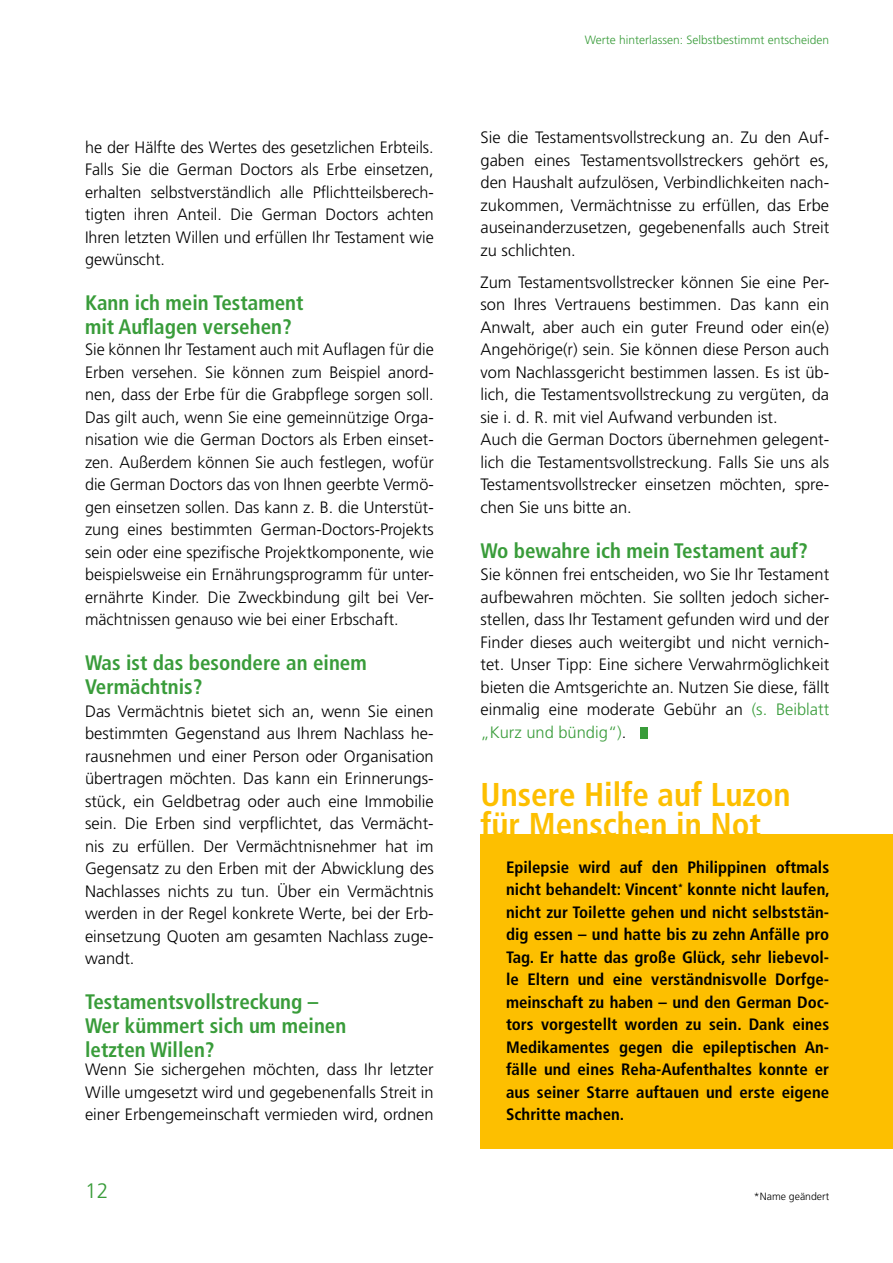
<style>
.page{position:relative;width:893px;height:1263px;background:#fff}
.page>*{position:absolute;margin:0;border:0;box-sizing:border-box;transform-origin:0 0}
.t1{font:700 condensed 33px/30px "Frutiger LT Pro";color:#fdbf00}
.t2{font:700 condensed 21px/24px "Frutiger LT Pro";color:#399c3a}
.t3{font:300 21px "Frutiger LT Pro";color:#399c3a}
.t4{font:300 16.5px/22.5px "Frutiger LT Pro";color:#000;text-align:justify}
.t5{font:700 condensed 16.5px/22.5px "Frutiger LT Pro";color:#000;text-align:justify}
.t6{font:300 12px "Frutiger LT Pro";color:#399c3a}
.t7{font:300 10.5px "Frutiger LT Pro";color:#000}
.s1{color:#399c3a}
</style>
<div class="page">
<div style="left:480px;top:834px;width:413px;height:315px;background:#fdbf00"></div>
<div style="left:640px;top:727px;width:8px;height:11px;background:#399c3a"></div>
<p class="t4" style="left:85px;top:136px;width:350px">he der Hälfte des Wertes des gesetzlichen Erbteils.<br>Falls Sie die German Doctors als Erbe einsetzen, erhalten selbstverständlich alle Pflichtteilsberech&shy;tigten ihren Anteil. Die German Doctors achten Ihren letzten Willen und erfüllen Ihr Testament wie gewünscht.</p>
<p class="t2" style="left:85px;top:291px;width:220px">Kann ich mein Testament mit Auflagen versehen?</p>
<p class="t4" style="left:85px;top:338px;width:350px">Sie können Ihr Testament auch mit Auflagen für die Erben versehen. Sie können zum Beispiel anord&shy;nen, dass der Erbe für die Grabpflege sorgen soll.<br>Das gilt auch, wenn Sie eine gemeinnützige Orga&shy;nisation wie die German Doctors als Erben einset&shy;zen. Außerdem können Sie auch festlegen, wofür die German Doctors das von Ihnen geerbte Vermö&shy;gen einsetzen sollen. Das kann z. B. die Unterstüt&shy;zung eines bestimmten German-Doctors-Projekts sein oder eine spezifische Projektkomponente, wie beispielsweise ein Ernährungsprogramm für unter&shy;ernährte Kinder. Die Zweckbindung gilt bei Ver&shy;mächtnissen genauso wie bei einer Erbschaft.</p>
<p class="t2" style="left:85px;top:651px;width:283px">Was ist das besondere an einem<br>Vermächtnis?</p>
<p class="t4" style="left:85px;top:700px;width:350px">Das Vermächtnis bietet sich an, wenn Sie einen bestimmten Gegenstand aus Ihrem Nachlass he&shy;rausnehmen und einer Person oder Organisation übertragen möchten. Das kann ein Erinnerungs&shy;stück, ein Geldbetrag oder auch eine Immobilie sein. Die Erben sind verpflichtet, das Vermächt&shy;nis zu erfüllen. Der Vermächtnisnehmer hat im Gegensatz zu den Erben mit der Abwicklung des Nachlasses nichts zu tun. Über ein Vermächtnis werden in der Regel konkrete Werte, bei der Erb&shy;einsetzung Quoten am gesamten Nachlass zuge&shy;wandt.</p>
<p class="t2" style="left:85px;top:990px;width:263px">Testamentsvollstreckung –<br>Wer kümmert sich um meinen letzten Willen?</p>
<p class="t4" style="left:85px;top:1058px;width:350px">Wenn Sie sichergehen möchten, dass Ihr letzter Wille umgesetzt wird und gegebenenfalls Streit in einer Erbengemeinschaft vermieden wird, ordnen</p>
<p class="t3" style="left:85px;top:1179px;width:25px">12</p>
<p class="t6" style="left:585px;top:33px;width:246px">Werte hinterlassen: Selbstbestimmt entscheiden</p>
<p class="t4" style="left:480px;top:126px;width:350px">Sie die Testamentsvollstreckung an. Zu den Auf&shy;gaben eines Testamentsvollstreckers gehört es, den Haushalt aufzulösen, Verbindlichkeiten nach&shy;zukommen, Vermächtnisse zu erfüllen, das Erbe auseinanderzusetzen, gegebenenfalls auch Streit zu schlichten.</p>
<p class="t4" style="left:480px;top:271px;width:350px;text-align:left">Zum Testamentsvollstrecker können Sie eine Per&shy;son Ihres Vertrauens bestimmen. Das kann ein Anwalt, aber auch ein guter Freund oder ein(e)<br>Angehörige(r) sein. Sie können diese Person auch vom Nachlassgericht bestimmen lassen. Es ist üb&shy;lich, die Testamentsvollstreckung zu vergüten, da sie i. d. R. mit viel Aufwand verbunden ist.<br>Auch die German Doctors übernehmen gelegent&shy;lich die Testamentsvollstreckung. Falls Sie uns als Testamentsvollstrecker einsetzen möchten, spre&shy;chen Sie uns bitte an.</p>
<p class="t2" style="left:480px;top:538px;width:329px">Wo bewahre ich mein Testament auf?</p>
<p class="t4" style="left:480px;top:563px;width:350px">Sie können frei entscheiden, wo Sie Ihr Testament aufbewahren möchten. Sie sollten jedoch sicher&shy;stellen, dass Ihr Testament gefunden wird und der Finder dieses auch weitergibt und nicht vernich&shy;tet. Unser Tipp: Eine sichere Verwahrmöglichkeit bieten die Amtsgerichte an. Nutzen Sie diese, fällt einmalig eine moderate Gebühr an <span class="s1">(s. Beiblatt „Kurz und bündig“)</span>.</p>
<h1 class="t1" style="left:480px;top:779px;width:312px">Unsere Hilfe auf Luzon für Menschen in Not</h1>
<p class="t5" style="left:506px;top:856px;width:325px">Epilepsie wird auf den Philippinen oftmals nicht behandelt: Vincent<sup>*</sup> konnte nicht laufen, nicht zur Toilette gehen und nicht selbststän&shy;dig essen – und hatte bis zu zehn Anfälle pro Tag. Er hatte das große Glück, sehr liebevol&shy;le Eltern und eine verständnisvolle Dorfge&shy;meinschaft zu haben – und den German Doc&shy;tors vorgestellt worden zu sein. Dank eines Medikamentes gegen die epileptischen An&shy;fälle und eines Reha-Aufenthaltes konnte er aus seiner Starre auftauen und erste eigene Schritte machen.</p>
<p class="t7" style="left:754px;top:1190px;width:77px">*Name geändert</p>
</div>
